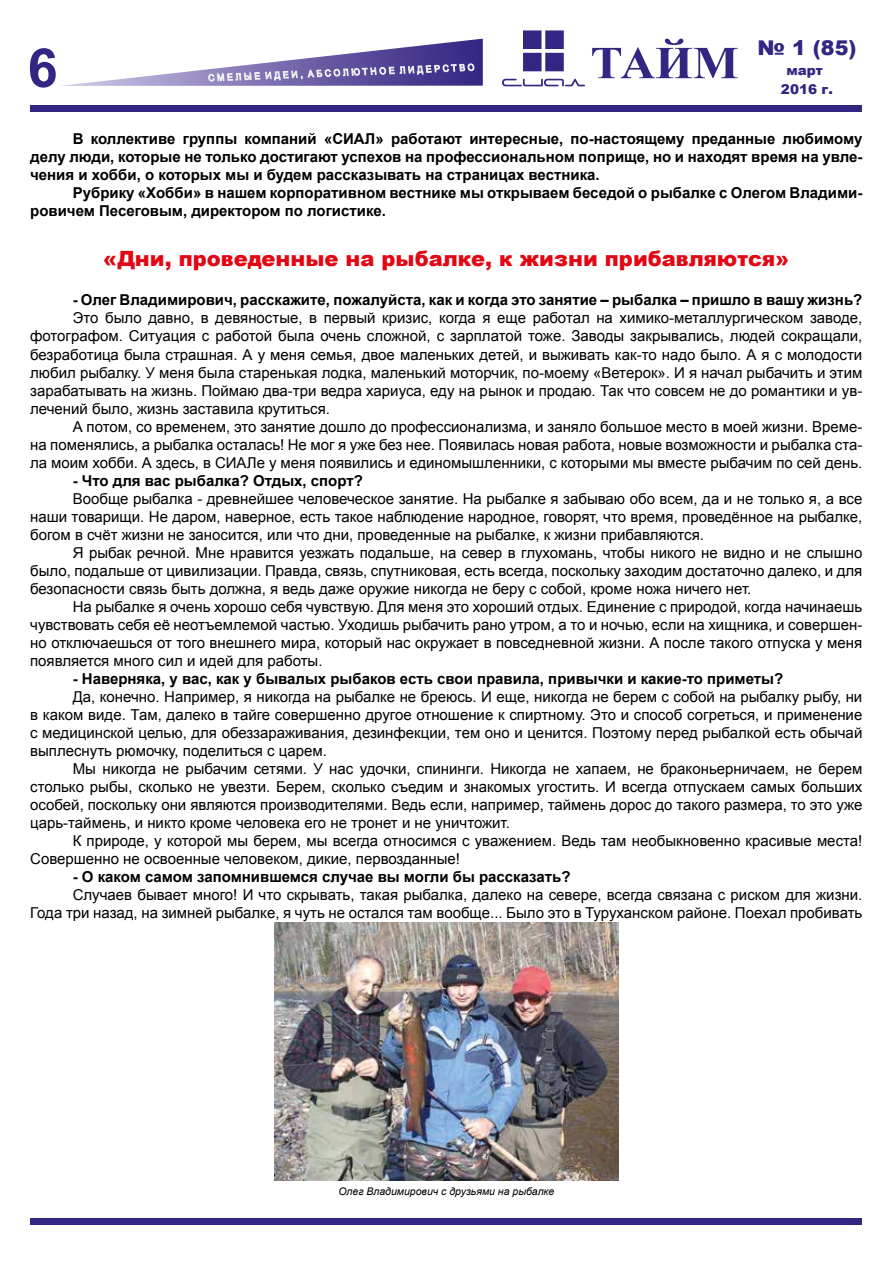
<style>
.page{position:relative;width:893px;height:1263px;background:#fff}
.page>*{position:absolute;margin:0;border:0;box-sizing:border-box;transform-origin:0 0}
.t1{font:700 54px "Arial";color:#312783}
.t2{font:900 21px "Arial";color:#e30613}
.t3{font:900 20.4px "Arial";color:#312783}
.t4{font:15px/18px "Arial";color:#000;text-align:justify}
.t5{font:700 15px/18px "Arial";color:#000;text-align:justify}
.t6{font:900 13.5px "Arial";color:#312783}
.t7{font:italic 10.5px "Arial";color:#000}
</style>
<div class="page">
<svg style="left:502px;top:30px;width:83px;height:56px"></svg>
<svg style="left:592px;top:39px;width:146px;height:39px"></svg>
<svg style="left:62px;top:39px;width:421px;height:47px"></svg>
<div style="left:30px;top:105px;width:832px;height:6px;background:#312783"></div>
<div style="left:30px;top:1218px;width:832px;height:6px;background:#312783"></div>
<img style="left:275px;top:922px;width:343px;height:258px">
<h3 class="t3" style="left:758px;top:33px;width:100px">№ 1 (85)</h3>
<p class="t6" style="left:786px;top:60px;width:38px">март</p>
<h1 class="t1" style="left:28px;top:32px;width:32px">6</h1>
<p class="t6" style="left:781px;top:79px;width:53px">2016 г.</p>
<p class="t5" style="left:30px;top:130px;width:834px;text-indent:43px">В коллективе группы компаний «СИАЛ» работают интересные, по-настоящему преданные любимому делу люди, которые не только достигают успехов на профессиональном поприще, но и находят время на увле&shy;чения и хобби, о которых мы и будем рассказывать на страницах вестника.</p>
<p class="t5" style="left:30px;top:184px;width:834px;text-indent:43px">Рубрику «Хобби» в нашем корпоративном вестнике мы открываем беседой о рыбалке с Олегом Владими&shy;ровичем Песеговым, директором по логистике.</p>
<h2 class="t2" style="left:103px;top:243px;width:687px">«Дни, проведенные на рыбалке, к жизни прибавляются»</h2>
<p class="t5" style="left:73px;top:292px;width:791px">- Олег Владимирович, расскажите, пожалуйста, как и когда это занятие – рыбалка – пришло в вашу жизнь?</p>
<p class="t4" style="left:30px;top:309px;width:834px;text-indent:43px">Это было давно, в девяностые, в первый кризис, когда я еще работал на химико-металлургическом заводе, фотографом. Ситуация с работой была очень сложной, с зарплатой тоже. Заводы закрывались, людей сокращали, безработица была страшная. А у меня семья, двое маленьких детей, и выживать как-то надо было. А я с молодости любил рыбалку. У меня была старенькая лодка, маленький моторчик, по-моему «Ветерок». И я начал рыбачить и этим зарабатывать на жизнь. Поймаю два-три ведра хариуса, еду на рынок и продаю. Так что совсем не до романтики и ув&shy;лечений было, жизнь заставила крутиться.</p>
<p class="t4" style="left:30px;top:417px;width:834px;text-indent:43px">А потом, со временем, это занятие дошло до профессионализма, и заняло большое место в моей жизни. Време&shy;на поменялись, а рыбалка осталась! Не мог я уже без нее. Появилась новая работа, новые возможности и рыбалка ста&shy;ла моим хобби. А здесь, в СИАЛе у меня появились и единомышленники, с которыми мы вместе рыбачим по сей день.</p>
<p class="t5" style="left:73px;top:472px;width:292px">- Что для вас рыбалка? Отдых, спорт?</p>
<p class="t4" style="left:30px;top:489px;width:834px;text-indent:43px">Вообще рыбалка - древнейшее человеческое занятие. На рыбалке я забываю обо всем, да и не только я, а все наши товарищи. Не даром, наверное, есть такое наблюдение народное, говорят, что время, проведённое на рыбалке, богом в счёт жизни не заносится, или что дни, проведенные на рыбалке, к жизни прибавляются.</p>
<p class="t4" style="left:30px;top:543px;width:834px;text-indent:43px">Я рыбак речной. Мне нравится уезжать подальше, на север в глухомань, чтобы никого не видно и не слышно было, подальше от цивилизации. Правда, связь, спутниковая, есть всегда, поскольку заходим достаточно далеко, и для безопасности связь быть должна, я ведь даже оружие никогда не беру с собой, кроме ножа ничего нет.</p>
<p class="t4" style="left:30px;top:597px;width:834px;text-indent:43px">На рыбалке я очень хорошо себя чувствую. Для меня это хороший отдых. Единение с природой, когда начинаешь чувствовать себя её неотъемлемой частью. Уходишь рыбачить рано утром, а то и ночью, если на хищника, и совершен&shy;но отключаешься от того внешнего мира, который нас окружает в повседневной жизни. А после такого отпуска у меня появляется много сил и идей для работы.</p>
<p class="t5" style="left:73px;top:670px;width:712px">- Наверняка, у вас, как у бывалых рыбаков есть свои правила, привычки и какие-то приметы?</p>
<p class="t4" style="left:30px;top:687px;width:834px;text-indent:43px">Да, конечно. Например, я никогда на рыбалке не бреюсь. И еще, никогда не берем с собой на рыбалку рыбу, ни в каком виде. Там, далеко в тайге совершенно другое отношение к спиртному. Это и способ согреться, и применение с медицинской целью, для обеззараживания, дезинфекции, тем оно и ценится. Поэтому перед рыбалкой есть обычай выплеснуть рюмочку, поделиться с царем.</p>
<p class="t4" style="left:30px;top:759px;width:834px;text-indent:43px">Мы никогда не рыбачим сетями. У нас удочки, спининги. Никогда не хапаем, не браконьерничаем, не берем столько рыбы, сколько не увезти. Берем, сколько съедим и знакомых угостить. И всегда отпускаем самых больших особей, поскольку они являются производителями. Ведь если, например, таймень дорос до такого размера, то это уже царь-таймень, и никто кроме человека его не тронет и не уничтожит.</p>
<p class="t4" style="left:30px;top:831px;width:834px;text-indent:43px">К природе, у которой мы берем, мы всегда относимся с уважением. Ведь там необыкновенно красивые места!<br>Совершенно не освоенные человеком, дикие, первозданные!</p>
<p class="t5" style="left:73px;top:868px;width:499px">- О каком самом запомнившемся случае вы могли бы рассказать?</p>
<p class="t4" style="left:30px;top:885px;width:834px;text-align:right">Случаев бывает много! И что скрывать, такая рыбалка, далеко на севере, всегда связана с риском для жизни.<br>Года три назад, на зимней рыбалке, я чуть не остался там вообще... Было это в Туруханском районе. Поехал пробивать</p>
<p class="t7" style="left:339px;top:1184px;width:217px">Олег Владимирович с друзьями на рыбалке</p>
</div>
